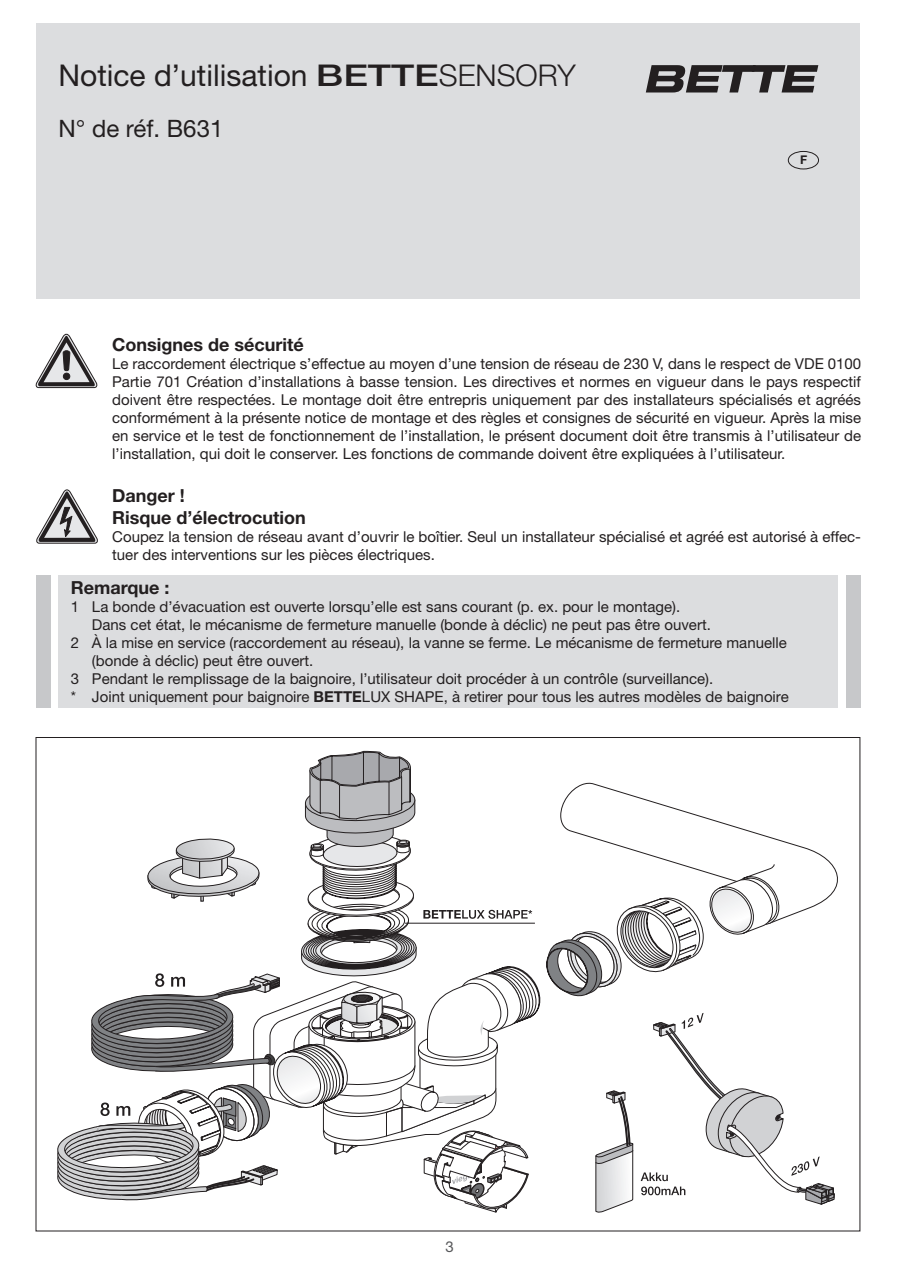
<style>
.page{position:relative;width:897px;height:1267px;background:#fff}
.page>*{position:absolute;margin:0;border:0;box-sizing:border-box;transform-origin:0 0}
.t1{font:30px "Viega Helvetica Neue";color:#231f20}
.t2{font:24px "Viega Helvetica Neue";color:#231f20}
.t3{font:700 18px/21.6px "Viega Helvetica Neue";color:#231f20}
.t4{font:15px/18px "Viega Helvetica Neue";color:#231f20;text-align:justify}
.t5{font:15px "Viega Helvetica Neue";color:#57585a}
.t6{font:700 12px "Viega Helvetica Neue";color:#231f20}
.s1{font-weight:500}
.s2{font-family:"Helvetica Neue LT Pro";font-weight:300}
.s3{font-weight:700}
</style>
<div class="page">
<div style="left:36px;top:23px;width:823px;height:275px;background:#dcdddf"></div>
<svg style="left:57px;top:751px;width:781px;height:462px"></svg>
<div style="left:58px;top:575px;width:780px;height:132px;background:#dcdddf"></div>
<svg style="left:36px;top:489px;width:62px;height:54px"></svg>
<svg style="left:36px;top:333px;width:61px;height:55px"></svg>
<div style="left:36px;top:575px;width:15px;height:132px;background:#c7c8ca"></div>
<div style="left:845px;top:575px;width:15px;height:132px;background:#c7c8ca"></div>
<div style="left:787px;top:151px;width:31px;height:18px;border:1px solid #231f20;border-radius:50%"></div>
<svg style="left:646px;top:65px;width:172px;height:27px"></svg>
<h1 class="t1" style="left:58px;top:57px;width:518px">Notice d’utilisation <span class="s1">BETTE</span><span class="s2">SENSORY</span></h1>
<h2 class="t2" style="left:58px;top:113px;width:166px">N° de réf. B631</h2>
<p class="t6" style="left:800px;top:152px;width:9px">F</p>
<p class="t3" style="left:112px;top:333px;width:193px">Consignes de sécurité</p>
<p class="t4" style="left:112px;top:354px;width:750px">Le raccordement électrique s’effectue au moyen d’une tension de réseau de 230 V, dans le respect de VDE 0100<br>Partie 701 Création d’installations à basse tension. Les directives et normes en vigueur dans le pays respectif doivent être respectées. Le montage doit être entrepris uniquement par des installateurs spécialisés et agréés conformément à la présente notice de montage et des règles et consignes de sécurité en vigueur. Après la mise en service et le test de fonctionnement de l’installation, le présent document doit être transmis à l’utilisateur de l’installation, qui doit le conserver. Les fonctions de commande doivent être expliquées à l’utilisateur.</p>
<p class="t3" style="left:112px;top:484px;width:195px">Danger !<br>Risque d’électrocution</p>
<p class="t4" style="left:112px;top:527px;width:750px">Coupez la tension de réseau avant d’ouvrir le boîtier. Seul un installateur spécialisé et agréé est autorisé à effec&shy;tuer des interventions sur les pièces électriques.</p>
<p class="t3" style="left:71px;top:576px;width:100px">Remarque :</p>
<p class="t4" style="left:71px;top:597px;width:611px">1 La bonde d’évacuation est ouverte lorsqu’elle est sans courant (p. ex. pour le montage).</p>
<p class="t4" style="left:92px;top:615px;width:620px">Dans cet état, le mécanisme de fermeture manuelle (bonde à déclic) ne peut pas être ouvert.</p>
<p class="t4" style="left:71px;top:633px;width:717px">2 À la mise en service (raccordement au réseau), la vanne se ferme. Le mécanisme de fermeture manuelle</p>
<p class="t4" style="left:92px;top:651px;width:223px">(bonde à déclic) peut être ouvert.</p>
<p class="t4" style="left:71px;top:669px;width:644px">3 Pendant le remplissage de la baignoire, l’utilisateur doit procéder à un contrôle (surveillance).</p>
<p class="t4" style="left:71px;top:687px;width:719px">* Joint uniquement pour baignoire <span class="s3">BETTE</span>LUX SHAPE, à retirer pour tous les autres modèles de baignoire</p>
<p class="t5" style="left:445px;top:1236px;width:10px">3</p>
</div>
